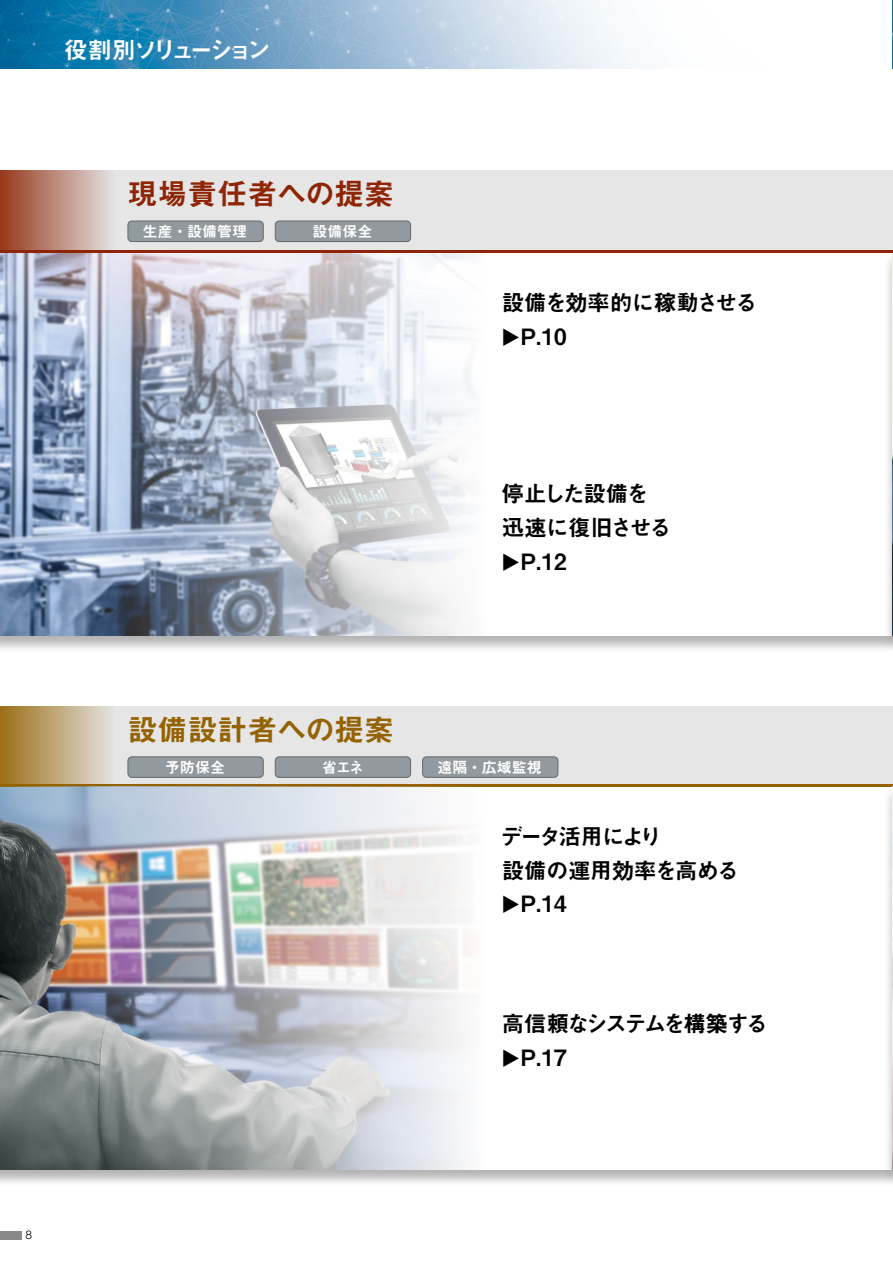
<style>
.page{position:relative;width:893px;height:1263px;background:#fff}
.page>*{position:absolute;margin:0;border:0;box-sizing:border-box;transform-origin:0 0}
.t1{font:30px "Midashi Go Pro MB31";color:#8e2605}
.t2{font:30px "Midashi Go Pro MB31";color:#946201}
.t3{font:24px "Midashi Go Pro MB31";letter-spacing:-.205em;color:#fff}
.t4{font:22.5px/33.8px "Midashi Go Pro MB31";letter-spacing:-.04em;color:#000}
.t5{font:22.5px/33.8px "Midashi Go Pro MB31";letter-spacing:-.045em;color:#000}
.t6{font:22.5px/33.8px "Midashi Go Pro MB31";letter-spacing:-.095em;color:#000}
.t7{font:22.5px/33.8px "Midashi Go Pro MB31";letter-spacing:-.03em;color:#000}
.t8{font:15px "Midashi Go Pro MB31";color:#fff}
.t9{font:300 12px "Helvetica LT Std";color:#000}
</style>
<div class="page">
<div style="left:0;top:170px;width:893px;height:81px;background:#e6e6e6"></div>
<div style="left:0;top:706px;width:893px;height:81px;background:#e6e6e6"></div>
<div style="left:0;top:253px;width:893px;height:400px;background:#000;opacity:.3"></div>
<div style="left:0;top:253px;width:893px;height:383px;background:#fff"></div>
<div style="left:0;top:786px;width:893px;height:401px;background:#000;opacity:.3"></div>
<div style="left:0;top:787px;width:893px;height:382px;background:#fff"></div>
<div style="left:884px;top:253px;width:9px;height:400px;background:#000;opacity:.3"></div>
<div style="left:884px;top:786px;width:9px;height:401px;background:#000;opacity:.3"></div>
<hr style="left:0;top:251px;width:893px;height:2px;background:#8e2605">
<hr style="left:0;top:784px;width:893px;height:3px;background:#946201">
<img style="left:0;top:787px;width:472px;height:382px">
<img style="left:0;top:253px;width:474px;height:383px">
<img style="left:892px;top:787px;width:1px;height:382px">
<img style="left:892px;top:253px;width:1px;height:383px">
<div style="left:0;top:170px;width:115px;height:81px;background:linear-gradient(to right,#96381b,#e4e3e3)"></div>
<div style="left:0;top:706px;width:115px;height:81px;background:linear-gradient(to right,#9b6e17,#e2e0dd)"></div>
<hr style="left:892px;top:170px;width:1px;height:81px;background:#4c7622">
<hr style="left:892px;top:706px;width:1px;height:81px;background:#691d5a">
<div style="left:128px;top:221px;width:135px;height:21px;background:#929a9f;border-radius:4px"></div>
<div style="left:128px;top:221px;width:136px;height:21px;border:1px solid #5d6970;border-radius:4px"></div>
<div style="left:275px;top:221px;width:136px;height:21px;background:#929a9f;border-radius:4px"></div>
<div style="left:275px;top:221px;width:136px;height:21px;border:1px solid #5d6970;border-radius:4px"></div>
<div style="left:128px;top:757px;width:135px;height:20px;background:#929a9f;border-radius:4px"></div>
<div style="left:128px;top:756px;width:136px;height:22px;border:1px solid #5d6970;border-radius:4px"></div>
<div style="left:275px;top:757px;width:136px;height:20px;background:#929a9f;border-radius:4px"></div>
<div style="left:275px;top:756px;width:136px;height:22px;border:1px solid #5d6970;border-radius:4px"></div>
<div style="left:423px;top:757px;width:135px;height:20px;background:#929a9f;border-radius:4px"></div>
<div style="left:422px;top:756px;width:136px;height:22px;border:1px solid #5d6970;border-radius:4px"></div>
<img style="left:0;top:0;width:893px;height:68px">
<div style="left:0;top:1231px;width:21px;height:8px;background:#898989"></div>
<h2 class="t3" style="left:64px;top:31px;width:209px">役割別ソリューション</h2>
<h1 class="t1" style="left:128px;top:170px;width:268px">現場責任者への提案</h1>
<p class="t8" style="left:143px;top:219px;width:106px">生産・設備管理</p>
<p class="t8" style="left:312px;top:219px;width:61px">設備保全</p>
<h3 class="t7" style="left:502px;top:283px;width:257px">設備を効率的に稼動させる▶P.10</h3>
<h3 class="t5" style="left:502px;top:474px;width:171px">停止した設備を迅速に復旧させる▶P.12</h3>
<h1 class="t2" style="left:128px;top:706px;width:268px">設備設計者への提案</h1>
<p class="t8" style="left:165px;top:755px;width:62px">予防保全</p>
<p class="t8" style="left:322px;top:755px;width:43px">省エネ</p>
<p class="t8" style="left:438px;top:755px;width:106px">遠隔・広域監視</p>
<h3 class="t4" style="left:500px;top:817px;width:240px">データ活用により<br>設備の運用効率を高める▶P.14</h3>
<h3 class="t6" style="left:502px;top:1004px;width:268px">高信頼なシステムを構築する▶P.17</h3>
<p class="t9" style="left:26px;top:1227px;width:8px">8</p>
</div>
